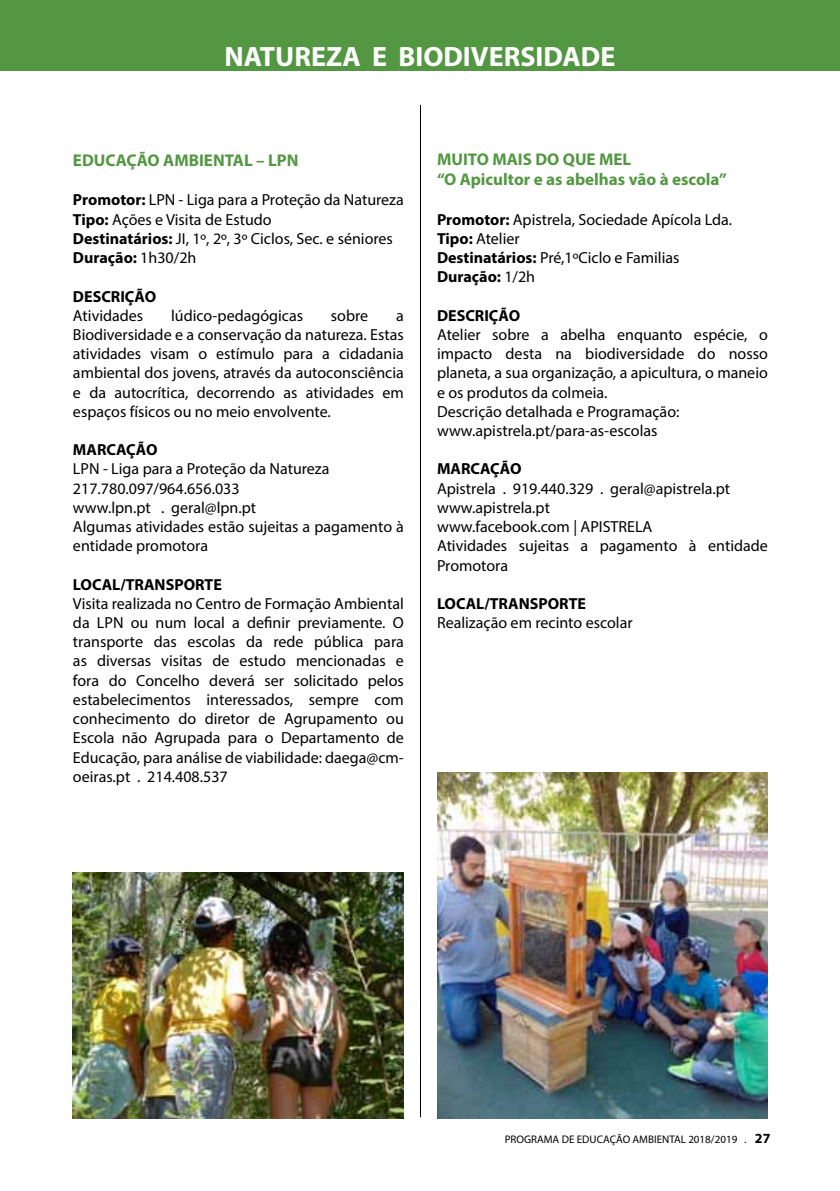
<style>
.page{position:relative;width:840px;height:1191px;background:#fff}
.page>*{position:absolute;margin:0;border:0;box-sizing:border-box;transform-origin:0 0}
.t1{font:700 28px "Myriad Pro";color:#fff}
.t2{font:700 17px/20.4px "Myriad Pro";color:#549743}
.t3{font:16px/19.2px "Myriad Pro";color:#000}
.t4{font:700 16px "Myriad Pro";color:#000}
.t5{font:11px "Myriad Pro";color:#000}
.s1{font-weight:700}
.s2{font-weight:700;font-size:14px}
</style>
<div class="page">
<div style="left:0;top:0;width:839px;height:71px;background:#549743"></div>
<hr style="left:420px;top:105px;width:1px;height:1012px;background:#000">
<img style="left:72px;top:872px;width:331px;height:247px">
<img style="left:437px;top:772px;width:330px;height:347px">
<h1 class="t1" style="left:224px;top:39px;width:392px">NATUREZA E BIODIVERSIDADE</h1>
<p class="t2" style="left:73px;top:149px;width:227px">EDUCAÇÃO AMBIENTAL – LPN</p>
<p class="t3" style="left:73px;top:190px;width:332px"><span class="s1">Promotor:</span> LPN - Liga para a Proteção da Natureza <span class="s1">Tipo:</span> Ações e Visita de Estudo<br><span class="s1">Destinatários:</span> JI, 1º, 2º, 3º Ciclos, Sec. e séniores <span class="s1">Duração:</span> 1h30/2h</p>
<p class="t4" style="left:73px;top:286px;width:85px">DESCRIÇÃO</p>
<p class="t3" style="left:73px;top:305px;width:72px">Atividades</p>
<p class="t3" style="left:171px;top:305px;width:133px">lúdico-pedagógicas</p>
<p class="t3" style="left:331px;top:305px;width:39px">sobre</p>
<p class="t3" style="left:73px;top:305px;width:332px;text-align:justify;text-indent:323px">a Biodiversidade e a conservação da natureza. Estas atividades visam o estímulo para a cidadania ambiental dos jovens, através da autoconsciência e da autocrítica, decorrendo as atividades em espaços físicos ou no meio envolvente.</p>
<p class="t4" style="left:73px;top:439px;width:86px">MARCAÇÃO</p>
<p class="t3" style="left:73px;top:459px;width:332px">LPN - Liga para a Proteção da Natureza<br>217.780.097/964.656.033<br>www.lpn.pt . geral@lpn.pt<br>Algumas atividades estão sujeitas a pagamento à entidade promotora</p>
<p class="t4" style="left:73px;top:574px;width:150px">LOCAL/TRANSPORTE</p>
<p class="t3" style="left:73px;top:593px;width:332px;text-align:justify">Visita realizada no Centro de Formação Ambiental da LPN ou num local a definir previamente. O transporte das escolas da rede pública para as diversas visitas de estudo mencionadas e fora do Concelho deverá ser solicitado pelos estabelecimentos interessados, sempre com conhecimento do diretor de Agrupamento ou Escola não Agrupada para o Departamento de Educação, para análise de viabilidade: daega@cm&shy;oeiras.pt . 214.408.537</p>
<p class="t2" style="left:437px;top:148px;width:291px">MUITO MAIS DO QUE MEL<br>“O Apicultor e as abelhas vão à escola”</p>
<p class="t3" style="left:437px;top:209px;width:296px"><span class="s1">Promotor:</span> Apistrela, Sociedade Apícola Lda.<br><span class="s1">Tipo:</span> Atelier<br><span class="s1">Destinatários:</span> Pré,1ºCiclo e Familias<br><span class="s1">Duração:</span> 1/2h</p>
<p class="t4" style="left:437px;top:305px;width:85px">DESCRIÇÃO</p>
<p class="t3" style="left:437px;top:325px;width:332px">Atelier sobre a abelha enquanto espécie, o impacto desta na biodiversidade do nosso planeta, a sua organização, a apicultura, o maneio e os produtos da colmeia.<br>Descrição detalhada e Programação: www.apistrela.pt/para-as-escolas</p>
<p class="t4" style="left:437px;top:458px;width:86px">MARCAÇÃO</p>
<p class="t3" style="left:437px;top:478px;width:332px">Apistrela . 919.440.329 . geral@apistrela.pt www.apistrela.pt<br>www.facebook.com | APISTRELA<br>Atividades sujeitas a pagamento à entidade<br>Promotora</p>
<p class="t4" style="left:437px;top:593px;width:150px">LOCAL/TRANSPORTE</p>
<p class="t3" style="left:437px;top:613px;width:197px">Realização em recinto escolar</p>
<p class="t5" style="left:504px;top:1132px;width:267px">PROGRAMA DE EDUCAÇÃO AMBIENTAL 2018/2019 . <span class="s2">27</span></p>
</div>
